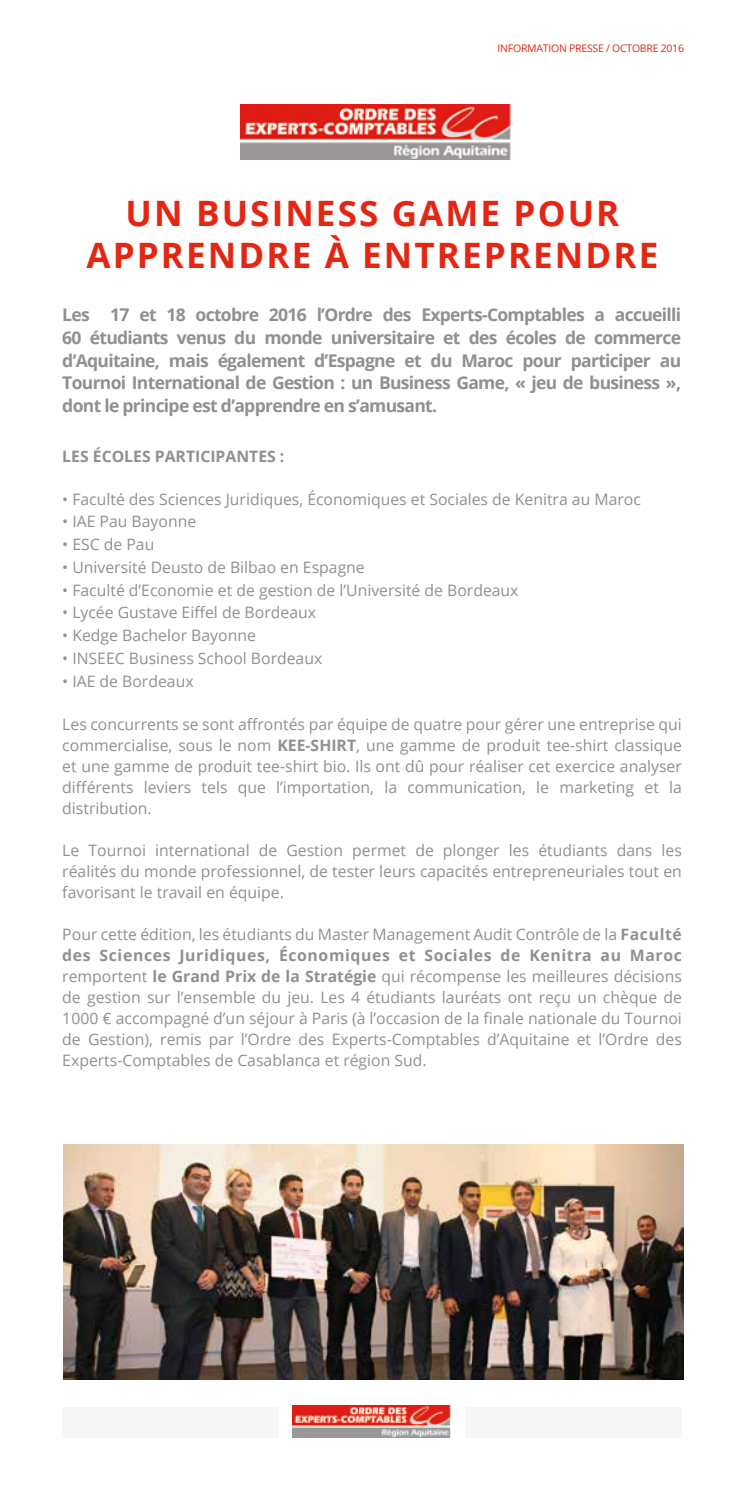
<style>
.page{position:relative;width:745px;height:1489px;background:#fff}
.page>*{position:absolute;margin:0;border:0;box-sizing:border-box;transform-origin:0 0}
.t1{font:700 35px/42px "Open Sans";letter-spacing:.06em;color:#e42613;text-align:center}
.t2{font:700 17.5px/22.8px "Open Sans";letter-spacing:-.04em;color:#90908f;text-align:justify}
.t3{font:15.75px/21px "Open Sans";color:#90908f;text-align:justify}
.t4{font:700 15.75px "Open Sans";color:#90908f}
.t5{font:10.5px "Open Sans";letter-spacing:-.025em;color:#e42613}
.s1{font-weight:700}
</style>
<div class="page">
<img style="left:292px;top:1405px;width:159px;height:32px">
<div style="left:62px;top:1406px;width:216px;height:31px;background:#f6f6f6"></div>
<div style="left:465px;top:1406px;width:216px;height:31px;background:#f6f6f6"></div>
<img style="left:240px;top:105px;width:274px;height:54px">
<img style="left:63px;top:1144px;width:619px;height:235px">
<p class="t5" style="left:497px;top:41px;width:188px">INFORMATION PRESSE / OCTOBRE 2016</p>
<h1 class="t1" style="left:86px;top:191px;width:573px">UN BUSINESS GAME POUR<br>APPRENDRE À ENTREPRENDRE</h1>
<p class="t2" style="left:62px;top:303px;width:620px">Les 17 et 18 octobre 2016 l’Ordre des Experts-Comptables a accueilli 60 étudiants venus du monde universitaire et des écoles de commerce d’Aquitaine, mais également d’Espagne et du Maroc pour participer au Tournoi International de Gestion : un Business Game, « jeu de business », dont le principe est d’apprendre en s’amusant.</p>
<p class="t4" style="left:62px;top:445px;width:223px">LES ÉCOLES PARTICIPANTES :</p>
<p class="t3" style="left:62px;top:488px;width:579px">• Faculté des Sciences Juridiques, Économiques et Sociales de Kenitra au Maroc</p>
<p class="t3" style="left:62px;top:510px;width:135px">• IAE Pau Bayonne</p>
<p class="t3" style="left:62px;top:533px;width:93px">• ESC de Pau</p>
<p class="t3" style="left:62px;top:556px;width:304px">• Université Deusto de Bilbao en Espagne</p>
<p class="t3" style="left:62px;top:579px;width:457px">• Faculté d’Economie et de gestion de l’Université de Bordeaux</p>
<p class="t3" style="left:62px;top:601px;width:255px">• Lycée Gustave Eiffel de Bordeaux</p>
<p class="t3" style="left:62px;top:624px;width:195px">• Kedge Bachelor Bayonne</p>
<p class="t3" style="left:62px;top:647px;width:261px">• INSEEC Business School Bordeaux</p>
<p class="t3" style="left:62px;top:670px;width:133px">• IAE de Bordeaux</p>
<p class="t3" style="left:62px;top:713px;width:620px">Les concurrents se sont affrontés par équipe de quatre pour gérer une entreprise qui commercialise, sous le nom <span class="s1">KEE-SHIRT</span>, une gamme de produit tee-shirt classique et une gamme de produit tee-shirt bio. Ils ont dû pour réaliser cet exercice analyser différents leviers tels que l’importation, la communication, le marketing et la distribution.</p>
<p class="t3" style="left:62px;top:839px;width:620px">Le Tournoi international de Gestion permet de plonger les étudiants dans les réalités du monde professionnel, de tester leurs capacités entrepreneuriales tout en favorisant le travail en équipe.</p>
<p class="t3" style="left:62px;top:923px;width:620px">Pour cette édition, les étudiants du Master Management Audit Contrôle de la <span class="s1">Faculté des Sciences Juridiques, Économiques et Sociales de Kenitra au Maroc </span>remportent <span class="s1">le Grand Prix de la Stratégie</span> qui récompense les meilleures décisions de gestion sur l’ensemble du jeu. Les 4 étudiants lauréats ont reçu un chèque de 1000 € accompagné d’un séjour à Paris (à l’occasion de la finale nationale du Tournoi de Gestion), remis par l’Ordre des Experts-Comptables d’Aquitaine et l’Ordre des Experts-Comptables de Casablanca et région Sud.</p>
</div>
